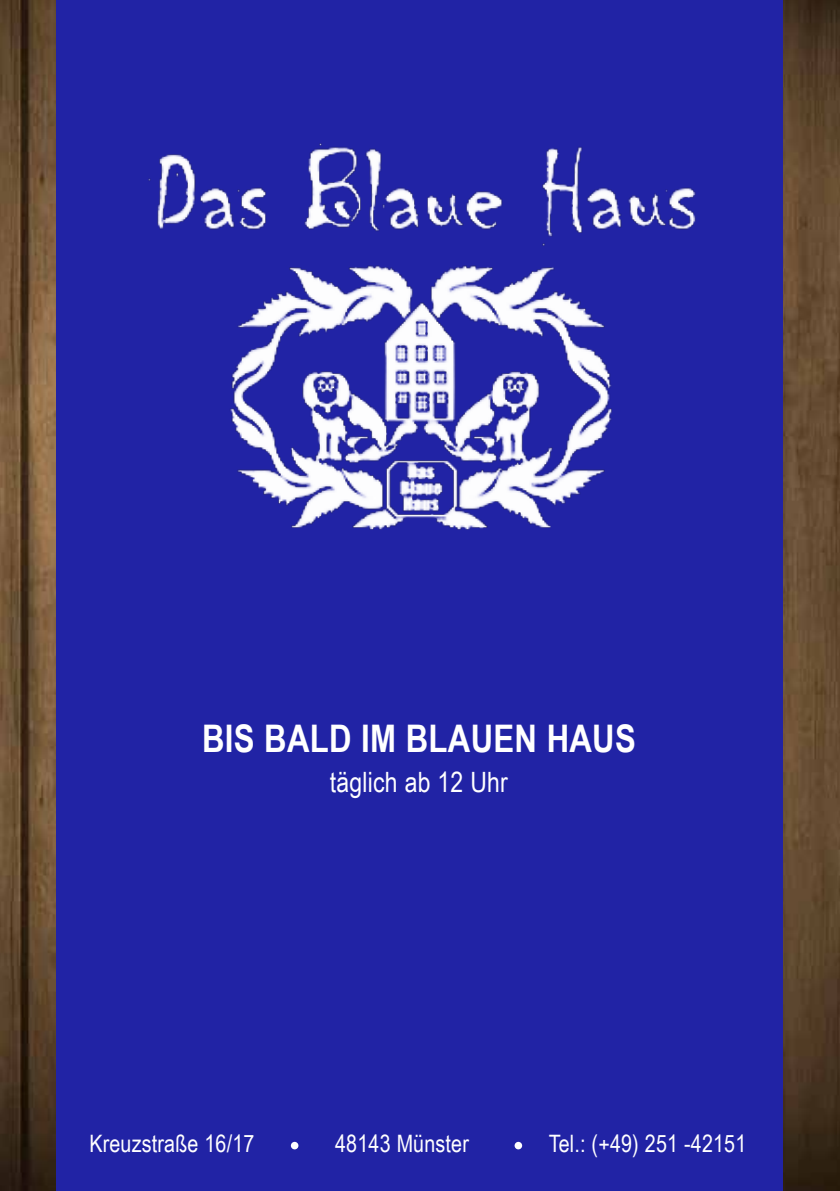
<style>
.page{position:relative;width:840px;height:1191px;background:#fff}
.page>*{position:absolute;margin:0;border:0;box-sizing:border-box;transform-origin:0 0}
.t1{font:700 38px "Arial Narrow";letter-spacing:.005em;color:#fff}
.t2{font:28px "Arial Narrow";letter-spacing:.005em;color:#fff}
.t3{font:24px "Arial Narrow";letter-spacing:.005em;color:#fff}
</style>
<div class="page">
<img style="left:0;top:0;width:839px;height:1191px">
<div style="left:57px;top:0;width:725px;height:1191px;background:#2123a5"></div>
<div style="left:291px;top:1141px;width:7px;height:8px;background:#fff;border-radius:50%"></div>
<svg style="left:514px;top:1141px;width:8px;height:8px"></svg>
<img style="left:148px;top:143px;width:548px;height:387px">
<h1 class="t1" style="left:202px;top:709px;width:435px">BIS BALD IM BLAUEN HAUS</h1>
<p class="t2" style="left:330px;top:761px;width:179px">täglich ab 12 Uhr</p>
<p class="t3" style="left:89px;top:1125px;width:166px">Kreuzstraße 16/17</p>
<p class="t3" style="left:335px;top:1125px;width:135px">48143 Münster</p>
<p class="t3" style="left:548px;top:1125px;width:199px">Tel.: (+49) 251 -42151</p>
</div>
